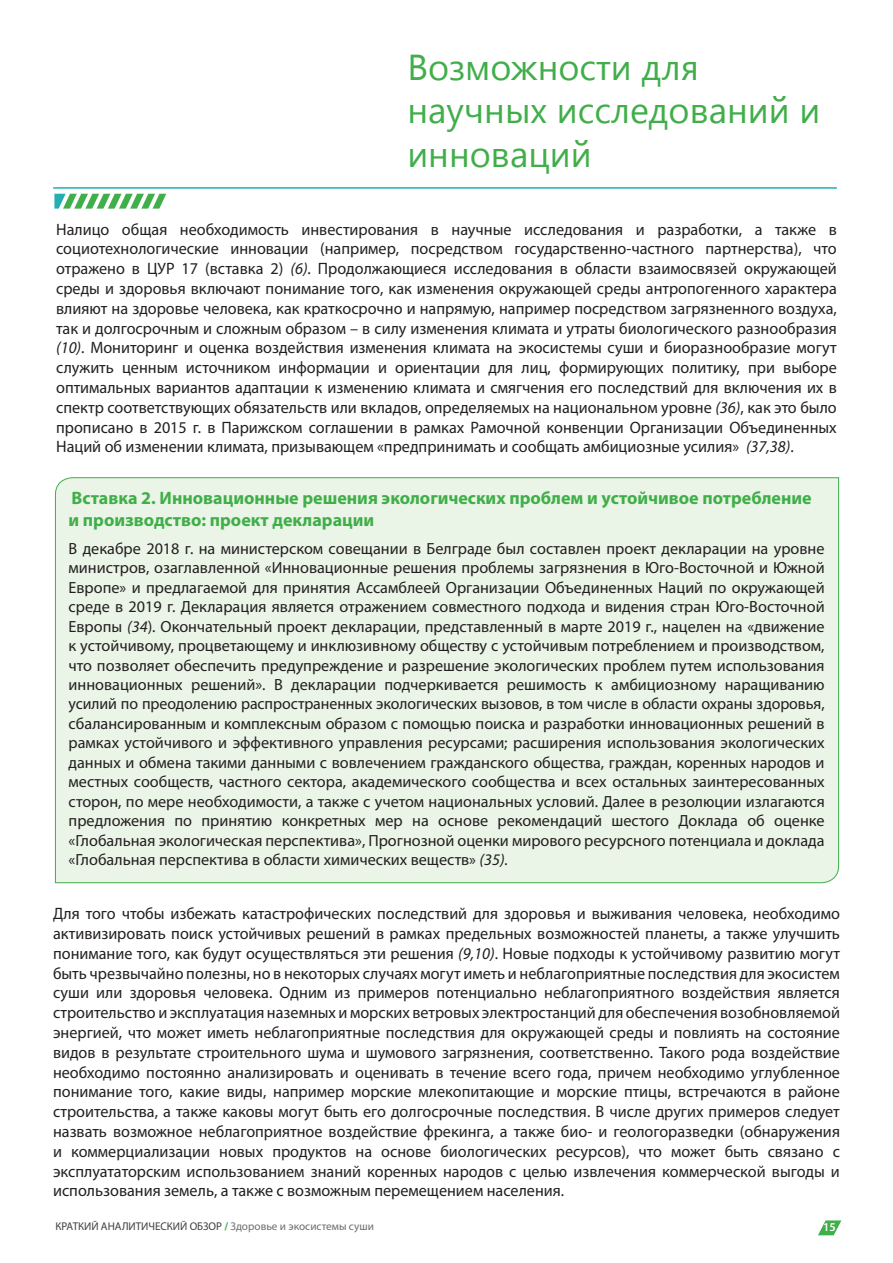
<style>
.page{position:relative;width:893px;height:1263px;background:#fff}
.page>*{position:absolute;margin:0;border:0;box-sizing:border-box;transform-origin:0 0}
.Titoli_interni{font:36px/43.2px "Segoe UI";color:#40ae49}
.titoli_box{font:700 18px/21.6px "Myriad Pro";color:#40ae49}
.TESTO_NORMALE{font:16.5px/19.8px "Myriad Pro";color:#231f20;text-align:justify}
.titoli_box-2{font:16.2px/19.5px "Myriad Pro";color:#231f20;text-align:justify}
.t1{font:600 12px "Myriad Pro";color:#fff}
.t2{font:11.25px "Myriad Pro";color:#3e3e3f}
.s1{font-style:italic}
.s2{font-weight:700;color:#40ae49}
.s3{color:#6c6d70}
</style>
<div class="page">
<svg style="left:818px;top:1220px;width:23px;height:15px"></svg>
<div style="left:55px;top:477px;width:784px;height:406px;background:#eaf4e7"></div>
<hr style="left:53px;top:187px;width:784px;height:2px;background:#23afb1">
<svg style="left:54px;top:194px;width:112px;height:15px"></svg>
<p class="Titoli_interni" style="left:407px;top:44px;width:415px">Возможности для научных исследований и инноваций</p>
<p class="TESTO_NORMALE" style="left:56px;top:219px;width:782px">Налицо общая необходимость инвестирования в научные исследования и разработки, а также в социотехнологические инновации (например, посредством государственно-частного партнерства), что отражено в ЦУР 17 (вставка 2) <span class="s1">(6)</span>. Продолжающиеся исследования в области взаимосвязей окружающей среды и здоровья включают понимание того, как изменения окружающей среды антропогенного характера влияют на здоровье человека, как краткосрочно и напрямую, например посредством загрязненного воздуха, так и долгосрочным и сложным образом – в силу изменения климата и утраты биологического разнообразия <span class="s1">(10)</span>. Мониторинг и оценка воздействия изменения климата на экосистемы суши и биоразнообразие могут служить ценным источником информации и ориентации для лиц, формирующих политику, при выборе оптимальных вариантов адаптации к изменению климата и смягчения его последствий для включения их в спектр соответствующих обязательств или вкладов, определяемых на национальном уровне <span class="s1">(36)</span>, как это было прописано в 2015 г. в Парижском соглашении в рамках Рамочной конвенции Организации Объединенных Наций об изменении климата, призывающем «предпринимать и сообщать амбициозные усилия» <span class="s1">(37,38)</span>.</p>
<p class="titoli_box" style="left:69px;top:487px;width:745px">Вставка 2. Инновационные решения экологических проблем и устойчивое потребление и производство: проект декларации</p>
<p class="titoli_box-2" style="left:69px;top:538px;width:758px">В декабре 2018 г. на министерском совещании в Белграде был составлен проект декларации на уровне министров, озаглавленной «Инновационные решения проблемы загрязнения в Юго-Восточной и Южной Европе» и предлагаемой для принятия Ассамблеей Организации Объединенных Наций по окружающей среде в 2019 г. Декларация является отражением совместного подхода и видения стран Юго-Восточной Европы <span class="s1">(34</span>). Окончательный проект декларации, представленный в марте 2019 г., нацелен на «движение к устойчивому, процветающему и инклюзивному обществу с устойчивым потреблением и производством, что позволяет обеспечить предупреждение и разрешение экологических проблем путем использования инновационных решений». В декларации подчеркивается решимость к амбициозному наращиванию усилий по преодолению распространенных экологических вызовов, в том числе в области охраны здоровья, сбалансированным и комплексным образом с помощью поиска и разработки инновационных решений в рамках устойчивого и эффективного управления ресурсами; расширения использования экологических данных и обмена такими данными с вовлечением гражданского общества, граждан, коренных народов и местных сообществ, частного сектора, академического сообщества и всех остальных заинтересованных сторон, по мере необходимости, а также с учетом национальных условий. Далее в резолюции излагаются предложения по принятию конкретных мер на основе рекомендаций шестого Доклада об оценке «Глобальная экологическая перспектива», Прогнозной оценки мирового ресурсного потенциала и доклада «Глобальная перспектива в области химических веществ» <span class="s1">(35).</span></p>
<p class="TESTO_NORMALE" style="left:53px;top:903px;width:788px">Для того чтобы избежать катастрофических последствий для здоровья и выживания человека, необходимо активизировать поиск устойчивых решений в рамках предельных возможностей планеты, а также улучшить понимание того, как будут осуществляться эти решения <span class="s1">(9,10)</span>. Новые подходы к устойчивому развитию могут быть чрезвычайно полезны, но в некоторых случаях могут иметь и неблагоприятные последствия для экосистем суши или здоровья человека. Одним из примеров потенциально неблагоприятного воздействия является строительство и эксплуатация наземных и морских ветровых электростанций для обеспечения возобновляемой энергией, что может иметь неблагоприятные последствия для окружающей среды и повлиять на состояние видов в результате строительного шума и шумового загрязнения, соответственно. Такого рода воздействие необходимо постоянно анализировать и оценивать в течение всего года, причем необходимо углубленное понимание того, какие виды, например морские млекопитающие и морские птицы, встречаются в районе строительства, а также каковы могут быть его долгосрочные последствия. В числе других примеров следует назвать возможное неблагоприятное воздействие фрекинга, а также био- и геологоразведки (обнаружения и коммерциализации новых продуктов на основе биологических ресурсов), что может быть связано с эксплуататорским использованием знаний коренных народов с целью извлечения коммерческой выгоды и использования земель, а также с возможным перемещением населения.</p>
<p class="t2" style="left:55px;top:1219px;width:320px">КРАТКИЙ АНАЛИТИЧЕСКИЙ ОБЗОР <span class="s2">/</span> <span class="s3">Здоровье и экосистемы суши</span></p>
<p class="t1" style="left:823px;top:1219px;width:14px">15</p>
</div>
